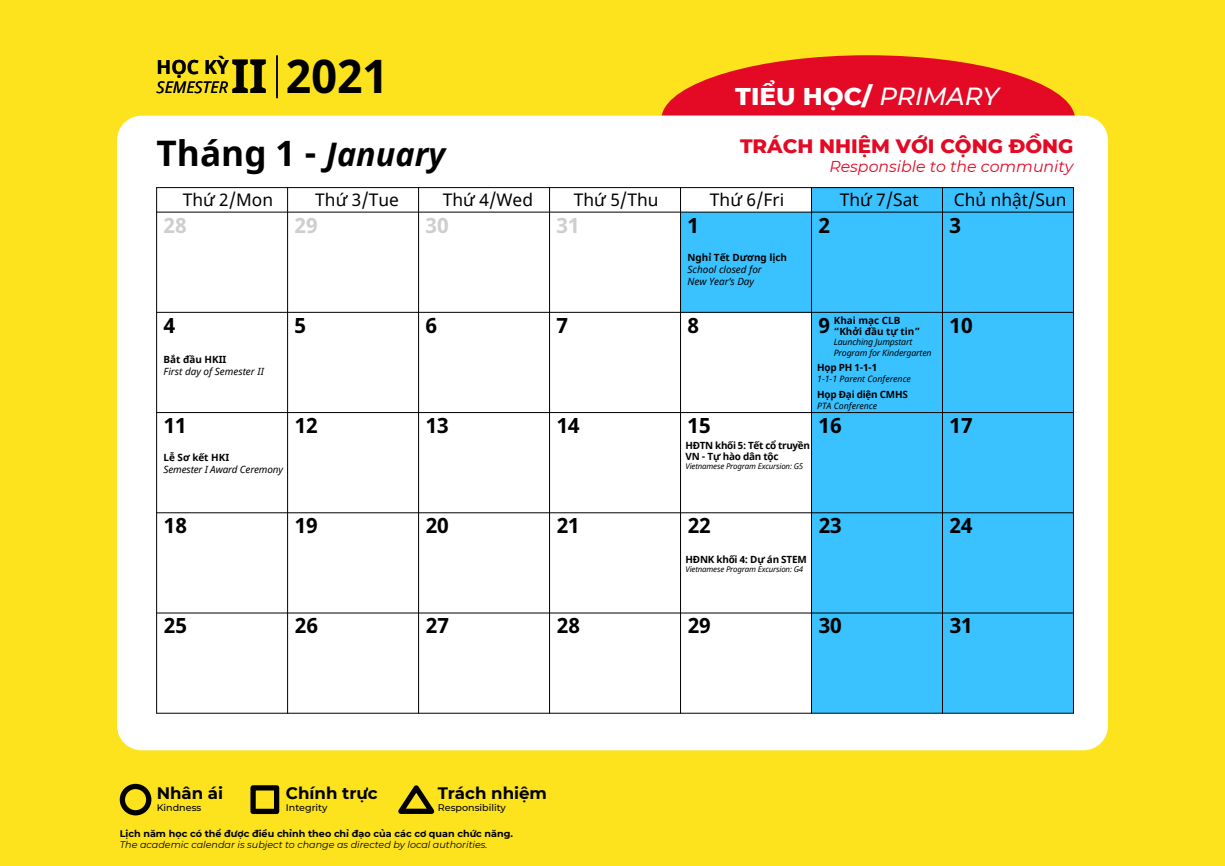
<style>
.page{position:relative;width:1225px;height:866px;background:#fce31d}
.page>*{position:absolute;margin:0;border:0;box-sizing:border-box;transform-origin:0 0}
.t1{font:700 46.38px "Noto Sans";color:#000}
.t2{font:700 35.18px "Noto Sans";color:#000}
.t3{font:800 24.68px "Montserrat";color:#fff}
.t4{font:700 21px "Noto Sans";color:#000}
.t5{font:700 21px "Noto Sans";color:#cecece}
.t6{font:800 19.78px "Montserrat";color:#e40924}
.t7{font:700 19.25px "Noto Sans";color:#000}
.t8{font:17.32px "Noto Sans";color:#000}
.t9{font:700 16.62px "Montserrat";color:#000}
.t10{font:italic 15.92px "Noto Sans";color:#000}
.t11{font:italic 15.75px "Montserrat";color:#e40924}
.t12{font:700 9.97px/10.5px "Noto Sans";letter-spacing:-.025em;color:#000}
.t13{font:italic 9.97px/11.9px "Noto Sans";color:#000}
.t14{font:700 9.97px/10.5px "Noto Sans";color:#000}
.t15{font:italic 9.62px "Montserrat";color:#000}
.t16{font:700 9.62px "Montserrat";color:#000}
.t17{font:500 9.62px "Montserrat";color:#000}
.t18{font:italic 8.75px/10.5px "Noto Sans";letter-spacing:-.015em;color:#000}
.t19{font:italic 7.88px "Noto Sans";letter-spacing:-.02em;color:#000}
.s1{font-style:italic;font-size:32.38px}
.s2{font-weight:500;font-style:italic}
</style>
<div class="page">
<svg style="left:120px;top:784px;width:31px;height:31px"></svg>
<svg style="left:398px;top:785px;width:36px;height:29px"></svg>
<svg style="left:250px;top:785px;width:29px;height:29px"></svg>
<svg style="left:661px;top:55px;width:413px;height:61px"></svg>
<div style="left:117px;top:116px;width:991px;height:634px;background:#fff;border-radius:25px"></div>
<div style="left:680px;top:212px;width:131px;height:100px;background:#39c2ff"></div>
<div style="left:811px;top:188px;width:131px;height:525px;background:#39c2ff"></div>
<div style="left:942px;top:188px;width:131px;height:525px;background:#39c2ff"></div>
<hr style="left:157px;top:187px;width:916px;height:1px;background:#000">
<hr style="left:157px;top:713px;width:916px;height:1px;background:#000">
<hr style="left:156px;top:188px;width:1px;height:525px;background:#000">
<hr style="left:1073px;top:188px;width:1px;height:525px;background:#000">
<hr style="left:157px;top:212px;width:916px;height:1px;background:#000">
<hr style="left:157px;top:312px;width:916px;height:1px;background:#000">
<hr style="left:157px;top:412px;width:916px;height:1px;background:#000">
<hr style="left:157px;top:512px;width:916px;height:1px;background:#000">
<hr style="left:157px;top:613px;width:916px;height:1px;background:#000">
<hr style="left:287px;top:188px;width:1px;height:525px;background:#000">
<hr style="left:418px;top:188px;width:1px;height:525px;background:#000">
<hr style="left:549px;top:188px;width:1px;height:525px;background:#000">
<hr style="left:680px;top:188px;width:1px;height:525px;background:#000">
<hr style="left:811px;top:188px;width:1px;height:525px;background:#000">
<hr style="left:942px;top:188px;width:1px;height:525px;background:#000">
<hr style="left:276px;top:55px;width:2px;height:43px;background:#000">
<h3 class="t7" style="left:157px;top:54px;width:74px">HỌC KỲ</h3>
<h3 class="t10" style="left:157px;top:76px;width:73px">SEMESTER</h3>
<h1 class="t1" style="left:231px;top:44px;width:158px">II 2021</h1>
<h2 class="t2" style="left:157px;top:129px;width:290px">Tháng 1 - <span class="s1">January</span></h2>
<h3 class="t3" style="left:735px;top:78px;width:265px">TIỂU HỌC/ <span class="s2">PRIMARY</span></h3>
<h3 class="t6" style="left:740px;top:132px;width:335px">TRÁCH NHIỆM VỚI CỘNG ĐỒNG</h3>
<h3 class="t11" style="left:829px;top:156px;width:245px">Responsible to the community</h3>
<h3 class="t8" style="left:183px;top:188px;width:92px">Thứ 2/Mon</h3>
<h3 class="t8" style="left:315px;top:188px;width:85px">Thứ 3/Tue</h3>
<h3 class="t8" style="left:443px;top:188px;width:92px">Thứ 4/Wed</h3>
<h3 class="t8" style="left:574px;top:188px;width:86px">Thứ 5/Thu</h3>
<h3 class="t8" style="left:710px;top:188px;width:76px">Thứ 6/Fri</h3>
<h3 class="t8" style="left:839px;top:188px;width:81px">Thứ 7/Sat</h3>
<h3 class="t8" style="left:954px;top:188px;width:114px">Chủ nhật/Sun</h3>
<h3 class="t5" style="left:164px;top:210px;width:25px">28</h3>
<h3 class="t5" style="left:295px;top:210px;width:25px">29</h3>
<h3 class="t5" style="left:425px;top:210px;width:25px">30</h3>
<h3 class="t5" style="left:556px;top:210px;width:25px">31</h3>
<h3 class="t4" style="left:687px;top:210px;width:13px">1</h3>
<h3 class="t4" style="left:818px;top:210px;width:13px">2</h3>
<h3 class="t4" style="left:949px;top:210px;width:13px">3</h3>
<p class="t14" style="left:687px;top:252px;width:101px">Nghỉ Tết Dương lịch</p>
<p class="t13" style="left:687px;top:263px;width:76px">School closed for<br>New Year’s Day</p>
<p class="t14" style="left:833px;top:316px;width:88px">Khai mạc CLB “Khởi đầu tự tin”</p>
<p class="t18" style="left:833px;top:337px;width:99px">Launching Jumpstart<br>Program for Kindergarten</p>
<h3 class="t4" style="left:164px;top:310px;width:13px">4</h3>
<h3 class="t4" style="left:295px;top:310px;width:13px">5</h3>
<h3 class="t4" style="left:425px;top:310px;width:13px">6</h3>
<h3 class="t4" style="left:556px;top:310px;width:13px">7</h3>
<h3 class="t4" style="left:687px;top:310px;width:13px">8</h3>
<h3 class="t4" style="left:818px;top:310px;width:13px">9</h3>
<h3 class="t4" style="left:949px;top:310px;width:25px">10</h3>
<p class="t14" style="left:164px;top:355px;width:64px">Bắt đầu HKII</p>
<p class="t13" style="left:164px;top:365px;width:102px">First day of Semester II</p>
<p class="t12" style="left:817px;top:363px;width:61px">Họp PH 1-1-1</p>
<p class="t18" style="left:817px;top:373px;width:95px">1-1-1 Parent Conference</p>
<p class="t12" style="left:817px;top:390px;width:92px">Họp Đại diện CMHS</p>
<p class="t18" style="left:817px;top:400px;width:62px">PTA Conference</p>
<h3 class="t4" style="left:164px;top:410px;width:25px">11</h3>
<h3 class="t4" style="left:295px;top:410px;width:25px">12</h3>
<h3 class="t4" style="left:426px;top:410px;width:25px">13</h3>
<h3 class="t4" style="left:556px;top:410px;width:25px">14</h3>
<h3 class="t4" style="left:687px;top:410px;width:25px">15</h3>
<h3 class="t4" style="left:818px;top:410px;width:25px">16</h3>
<h3 class="t4" style="left:949px;top:410px;width:25px">17</h3>
<p class="t14" style="left:164px;top:452px;width:67px">Lễ Sơ kết HKI</p>
<p class="t13" style="left:164px;top:463px;width:121px">Semester I Award Ceremony</p>
<p class="t12" style="left:685px;top:441px;width:126px">HĐTN khối 5: Tết cổ truyền<br>VN - Tự hào dân tộc</p>
<p class="t19" style="left:685px;top:461px;width:119px">Vietnamese Program Excursion: G5</p>
<h3 class="t4" style="left:164px;top:511px;width:25px">18</h3>
<h3 class="t4" style="left:295px;top:511px;width:25px">19</h3>
<h3 class="t4" style="left:426px;top:511px;width:25px">20</h3>
<h3 class="t4" style="left:556px;top:511px;width:25px">21</h3>
<h3 class="t4" style="left:687px;top:511px;width:25px">22</h3>
<h3 class="t4" style="left:818px;top:511px;width:25px">23</h3>
<h3 class="t4" style="left:949px;top:511px;width:25px">24</h3>
<p class="t12" style="left:685px;top:554px;width:123px">HĐNK khối 4: Dự án STEM</p>
<p class="t19" style="left:685px;top:564px;width:119px">Vietnamese Program Excursion: G4</p>
<h3 class="t4" style="left:164px;top:611px;width:25px">25</h3>
<h3 class="t4" style="left:295px;top:611px;width:25px">26</h3>
<h3 class="t4" style="left:426px;top:611px;width:25px">27</h3>
<h3 class="t4" style="left:557px;top:611px;width:25px">28</h3>
<h3 class="t4" style="left:687px;top:611px;width:25px">29</h3>
<h3 class="t4" style="left:818px;top:611px;width:25px">30</h3>
<h3 class="t4" style="left:949px;top:611px;width:25px">31</h3>
<h3 class="t9" style="left:157px;top:781px;width:68px">Nhân ái</h3>
<p class="t17" style="left:157px;top:801px;width:46px">Kindness</p>
<h3 class="t9" style="left:286px;top:781px;width:93px">Chính trực</h3>
<p class="t17" style="left:286px;top:801px;width:43px">Integrity</p>
<h3 class="t9" style="left:438px;top:781px;width:111px">Trách nhiệm</h3>
<p class="t17" style="left:438px;top:801px;width:70px">Responsibility</p>
<p class="t16" style="left:120px;top:826px;width:395px">Lịch năm học có thể được điều chỉnh theo chỉ đạo của các cơ quan chức năng.</p>
<p class="t15" style="left:120px;top:838px;width:369px">The academic calendar is subject to change as directed by local authorities.</p>
</div>
